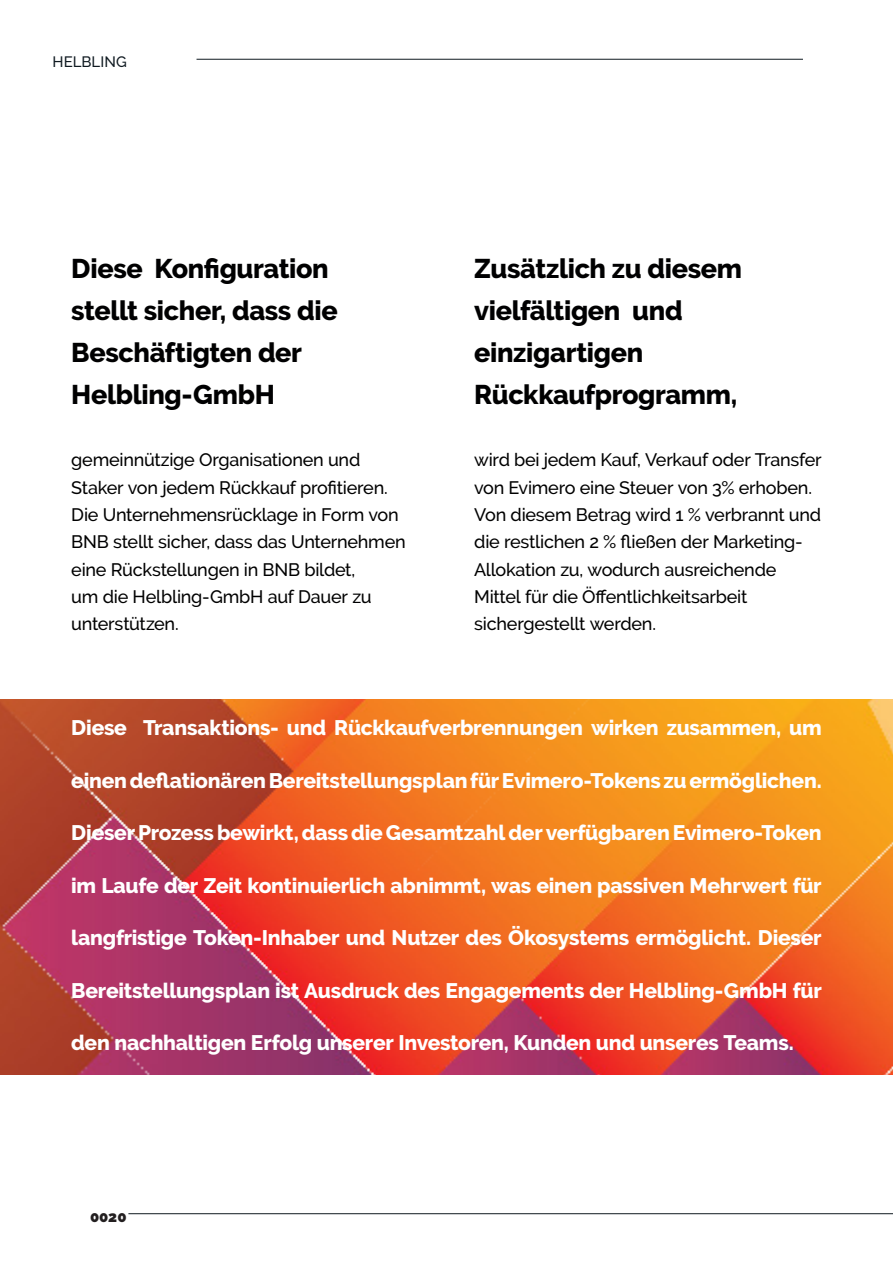
<style>
.page{position:relative;width:893px;height:1263px;background:#fff}
.page>*{position:absolute;margin:0;border:0;box-sizing:border-box;transform-origin:0 0}
.Headline_29_30_Left{font:800 27px/42.3px "Raleway";letter-spacing:-.015em;color:#000001}
.Headline_29_30_Left-2{font:800 21px "Raleway";letter-spacing:-.01em;color:#fff}
.Headline_29_30_Left-3{font:500 18px/27.3px "Raleway";letter-spacing:-.015em;color:#000001}
.t1{font:500 15px "Raleway";letter-spacing:.005em;color:#101a21}
.t2{font:900 15px "Raleway";color:#231f20}
</style>
<div class="page">
<hr style="left:128px;top:1213px;width:765px;height:1px;background:#101a21">
<hr style="left:197px;top:59px;width:606px;height:1px;background:#101a21">
<img style="left:0;top:699px;width:893px;height:375px">
<p class="t1" style="left:53px;top:53px;width:76px">HELBLING</p>
<p class="Headline_29_30_Left" style="left:71px;top:247px;width:268px">Diese Konfiguration stellt sicher, dass die<br>Beschäftigten der<br>Helbling-GmbH</p>
<p class="Headline_29_30_Left-3" style="left:71px;top:446px;width:336px">gemeinnützige Organisationen und Staker von jedem Rückkauf profitieren.<br>Die Unternehmensrücklage in Form von BNB stellt sicher, dass das Unternehmen eine Rückstellungen in BNB bildet,<br>um die Helbling-GmbH auf Dauer zu unterstützen.</p>
<p class="Headline_29_30_Left" style="left:474px;top:247px;width:269px">Zusätzlich zu diesem vielfältigen und einzigartigen<br>Rückkaufprogramm,</p>
<p class="Headline_29_30_Left-3" style="left:474px;top:446px;width:349px">wird bei jedem Kauf, Verkauf oder Transfer von Evimero eine Steuer von 3% erhoben.<br>Von diesem Betrag wird 1 % verbrannt und die restlichen 2 % fließen der Marketing-Allokation zu, wodurch ausreichende Mittel für die Öffentlichkeitsarbeit sichergestellt werden.</p>
<p class="Headline_29_30_Left-2" style="left:71px;top:716px;width:752px">Diese Transaktions- und Rückkaufverbrennungen wirken zusammen, um</p>
<p class="Headline_29_30_Left-2" style="left:71px;top:768px;width:752px">einen deflationären Bereitstellungsplan für Evimero-Tokens zu ermöglichen.</p>
<p class="Headline_29_30_Left-2" style="left:71px;top:821px;width:752px">Dieser Prozess bewirkt, dass die Gesamtzahl der verfügbaren Evimero-Token</p>
<p class="Headline_29_30_Left-2" style="left:71px;top:873px;width:752px">im Laufe der Zeit kontinuierlich abnimmt, was einen passiven Mehrwert für</p>
<p class="Headline_29_30_Left-2" style="left:71px;top:926px;width:752px">langfristige Token-Inhaber und Nutzer des Ökosystems ermöglicht. Dieser</p>
<p class="Headline_29_30_Left-2" style="left:71px;top:978px;width:752px">Bereitstellungsplan ist Ausdruck des Engagements der Helbling-GmbH für</p>
<p class="Headline_29_30_Left-2" style="left:71px;top:1031px;width:724px">den nachhaltigen Erfolg unserer Investoren, Kunden und unseres Teams.</p>
<p class="t2" style="left:90px;top:1208px;width:38px">0020</p>
</div>
